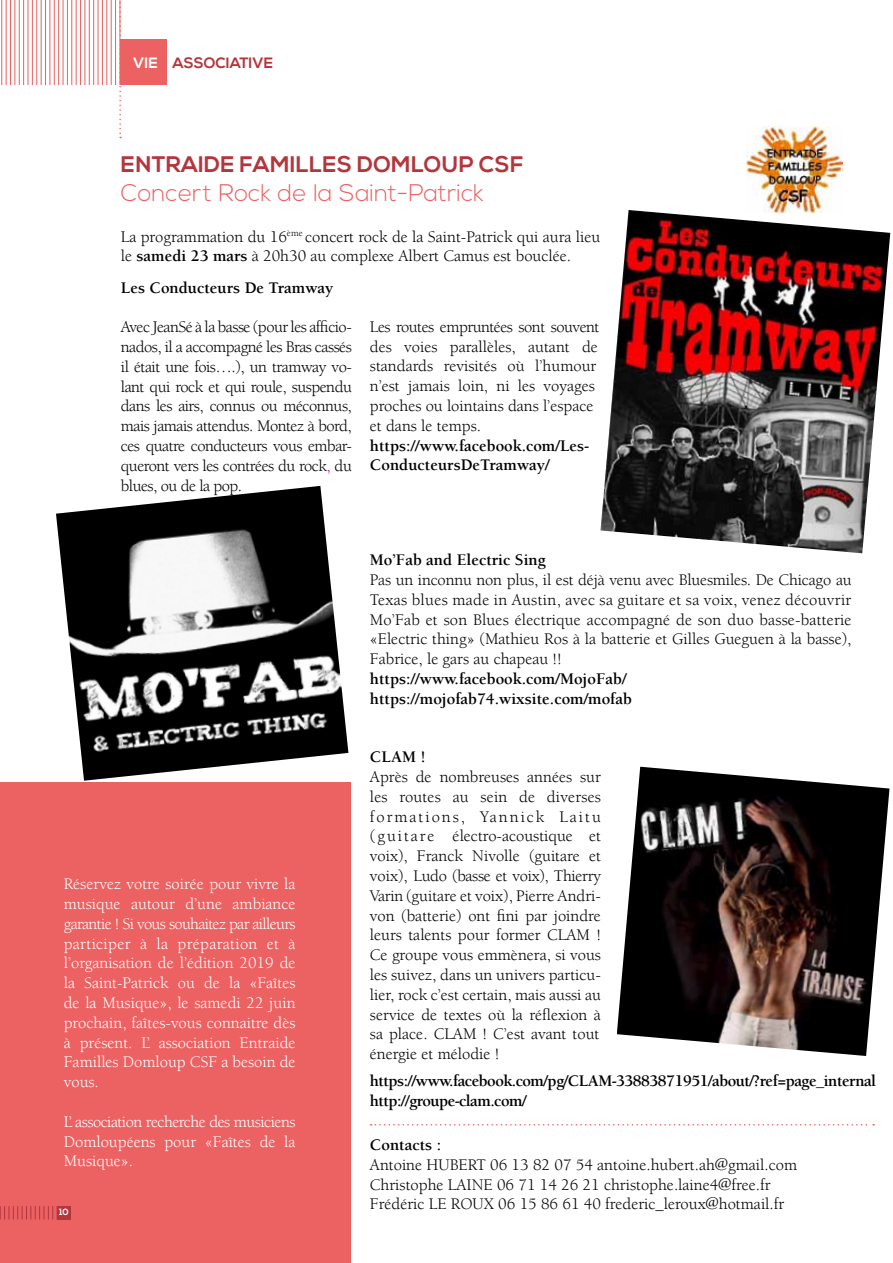
<style>
.page{position:relative;width:893px;height:1263px;background:#fff}
.page>*{position:absolute;margin:0;border:0;box-sizing:border-box;transform-origin:0 0}
.t1{font:300 24px "Nexa";color:#ec6161}
.t2{font:700 22.5px "Nexa";letter-spacing:.01em;color:#b3363d}
.t3{font:16.5px/19.8px "Berkeley LT";color:#000;text-align:justify}
.t4{font:16.5px/19.8px "Berkeley LT";color:#fff;text-align:justify}
.t5{font:700 16.5px/19.8px "Berkeley LT";color:#000}
.t6{font:700 16.5px/19.8px "Berkeley LT";letter-spacing:-.03em;color:#000}
.t7{font:700 15px "Nexa";color:#b3363d}
.t8{font:700 9px "Nexa";color:#fff}
.s1{color:#fff}
.s2{font-weight:700}
.s3{color:#e6007d}
</style>
<div class="page">
<hr style="left:0;top:0;width:1px;height:85px;background:#ec6161">
<hr style="left:1px;top:0;width:1px;height:85px;background:#ec6161">
<hr style="left:6px;top:0;width:1px;height:85px;background:#ec6161">
<hr style="left:10px;top:0;width:1px;height:85px;background:#ec6161">
<hr style="left:15px;top:0;width:1px;height:85px;background:#ec6161">
<hr style="left:19px;top:0;width:1px;height:85px;background:#ec6161">
<hr style="left:23px;top:0;width:1px;height:85px;background:#ec6161">
<hr style="left:28px;top:0;width:1px;height:85px;background:#ec6161">
<hr style="left:32px;top:0;width:1px;height:85px;background:#ec6161">
<hr style="left:37px;top:0;width:1px;height:85px;background:#ec6161">
<hr style="left:41px;top:0;width:1px;height:85px;background:#ec6161">
<hr style="left:45px;top:0;width:1px;height:85px;background:#ec6161">
<hr style="left:50px;top:0;width:1px;height:85px;background:#ec6161">
<hr style="left:54px;top:0;width:1px;height:85px;background:#ec6161">
<hr style="left:58px;top:0;width:1px;height:85px;background:#ec6161">
<hr style="left:63px;top:0;width:1px;height:85px;background:#ec6161">
<hr style="left:67px;top:0;width:1px;height:85px;background:#ec6161">
<hr style="left:72px;top:0;width:1px;height:85px;background:#ec6161">
<hr style="left:76px;top:0;width:1px;height:85px;background:#ec6161">
<hr style="left:80px;top:0;width:1px;height:85px;background:#ec6161">
<hr style="left:85px;top:0;width:1px;height:85px;background:#ec6161">
<hr style="left:89px;top:0;width:1px;height:85px;background:#ec6161">
<hr style="left:93px;top:0;width:1px;height:85px;background:#ec6161">
<hr style="left:98px;top:0;width:1px;height:85px;background:#ec6161">
<hr style="left:102px;top:0;width:1px;height:85px;background:#ec6161">
<hr style="left:107px;top:0;width:1px;height:85px;background:#ec6161">
<hr style="left:111px;top:0;width:1px;height:85px;background:#ec6161">
<hr style="left:115px;top:0;width:1px;height:85px;background:#ec6161">
<svg style="left:119px;top:0;width:2px;height:138px"></svg>
<div style="left:120px;top:40px;width:46px;height:45px;background:#ec6161"></div>
<div style="left:0;top:782px;width:351px;height:481px;background:#ec6161"></div>
<img style="left:56px;top:486px;width:292px;height:295px">
<img style="left:617px;top:767px;width:272px;height:289px">
<svg style="left:371px;top:1124px;width:503px;height:1px"></svg>
<img style="left:746px;top:126px;width:96px;height:84px">
<img style="left:600px;top:210px;width:290px;height:343px">
<div style="left:57px;top:1206px;width:14px;height:13px;background:#b3363d"></div>
<svg style="left:0;top:1206px;width:57px;height:13px"></svg>
<p class="t7" style="left:133px;top:54px;width:141px"><span class="s1">VIE</span> ASSOCIATIVE</p>
<h2 class="t2" style="left:121px;top:151px;width:400px">ENTRAIDE FAMILLES DOMLOUP CSF</h2>
<h1 class="t1" style="left:121px;top:179px;width:364px">Concert Rock de la Saint-Patrick</h1>
<p class="t3" style="left:121px;top:227px;width:481px">La programmation du 16<sup>ème</sup> concert rock de la Saint-Patrick qui aura lieu le <span class="s2">samedi 23 mars</span> à 20h30 au complexe Albert Camus est bouclée.</p>
<p class="t5" style="left:121px;top:278px;width:214px">Les Conducteurs De Tramway</p>
<p class="t3" style="left:121px;top:317px;width:233px">Avec JeanSé à la basse (pour les afficio&shy;nados, il a accompagné les Bras cassés il était une fois….), un tramway vo&shy;lant qui rock et qui roule, suspendu dans les airs, connus ou méconnus, mais jamais attendus. Montez à bord, ces quatre conducteurs vous embar&shy;queront vers les contrées du rock<span class="s3">,</span> du blues, ou de la pop.</p>
<p class="t3" style="left:370px;top:317px;width:231px;text-align:left">Les routes empruntées sont souvent des voies parallèles, autant de standards revisités où l’humour n’est jamais loin, ni les voyages proches ou lointains dans l’espace et dans le temps.</p>
<p class="t5" style="left:370px;top:436px;width:221px">https://www.facebook.com/Les-<br>ConducteursDeTramway/</p>
<p class="t4" style="left:64px;top:874px;width:233px">Réservez votre soirée pour vivre la musique autour d’une ambiance garantie ! Si vous souhaitez par ailleurs participer à la préparation et à l’organisation de l’édition 2019 de la Saint-Patrick ou de la «Faîtes de la Musique», le samedi 22 juin prochain, faîtes-vous connaitre dès à présent. L’ association Entraide Familles Domloup CSF a besoin de vous.</p>
<p class="t4" style="left:64px;top:1112px;width:233px">L’ association recherche des musiciens Domloupéens pour «Faîtes de la Musique».</p>
<p class="t8" style="left:59px;top:1207px;width:11px">10</p>
<p class="t5" style="left:370px;top:550px;width:177px">Mo’Fab and Electric Sing</p>
<p class="t3" style="left:370px;top:570px;width:483px">Pas un inconnu non plus, il est déjà venu avec Bluesmiles. De Chicago au Texas blues made in Austin, avec sa guitare et sa voix, venez découvrir Mo’Fab et son Blues électrique accompagné de son duo basse-batterie «Electric thing» (Mathieu Ros à la batterie et Gilles Gueguen à la basse), Fabrice, le gars au chapeau !!</p>
<p class="t5" style="left:370px;top:669px;width:264px">https://www.facebook.com/MojoFab/ https://mojofab74.wixsite.com/mofab</p>
<p class="t5" style="left:370px;top:747px;width:57px">CLAM !</p>
<p class="t3" style="left:370px;top:767px;width:233px">Après de nombreuses années sur les routes au sein de diverses formations, Yannick Laitu (guitare électro-acoustique et voix), Franck Nivolle (guitare et voix), Ludo (basse et voix), Thierry Varin (guitare et voix), Pierre Andri&shy;von (batterie) ont fini par joindre leurs talents pour former CLAM !<br>Ce groupe vous emmènera, si vous les suivez, dans un univers particu&shy;lier, rock c’est certain, mais aussi au service de textes où la réflexion à sa place. CLAM ! C’est avant tout énergie et mélodie !</p>
<p class="t6" style="left:370px;top:1071px;width:508px">https://www.facebook.com/pg/CLAM-33883871951/about/?ref=page_internal http://groupe-clam.com/</p>
<p class="t5" style="left:370px;top:1135px;width:73px">Contacts :</p>
<p class="t3" style="left:370px;top:1155px;width:429px;text-align:left">Antoine HUBERT 06 13 82 07 54 antoine.hubert.ah@gmail.com<br>Christophe LAINE 06 71 14 26 21 christophe.laine4@free.fr<br>Frédéric LE ROUX 06 15 86 61 40 frederic_leroux@hotmail.fr</p>
</div>
